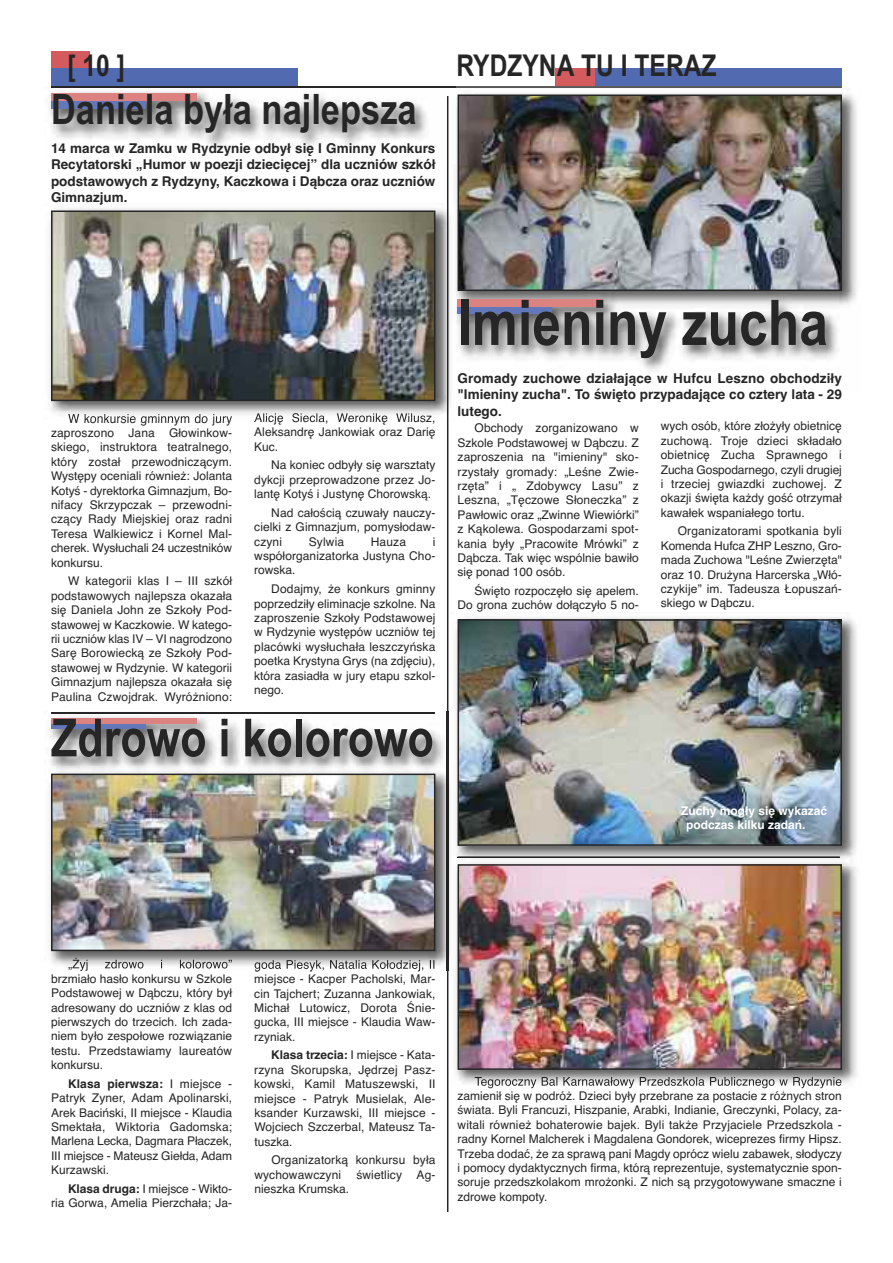
<style>
.page{position:relative;width:893px;height:1263px;background:#fff}
.page>*{position:absolute;margin:0;border:0;box-sizing:border-box;transform-origin:0 0}
.t1{font:700 63px "Arial Narrow";color:#272627}
.t2{font:700 52.5px "Arial Narrow";color:#272627}
.t3{font:700 42px "Arial Narrow";color:#272627}
.t4{font:700 30px "Arial Narrow";color:#272627}
.t5{font:700 13.5px/16.2px "Helvetica";color:#272627;text-align:justify}
.t6{font:12px/14.4px "Helvetica";color:#272627;text-align:justify}
.t7{font:700 12px/14.4px "Helvetica";color:#fff}
.s1{font-weight:700}
</style>
<div class="page">
<div style="left:51px;top:68px;width:247px;height:17px;background:#516ab0"></div>
<div style="left:555px;top:68px;width:246px;height:17px;background:#d35b5e"></div>
<div style="left:595px;top:68px;width:247px;height:17px;background:#516ab0"></div>
<div style="left:51px;top:51px;width:38px;height:17px;background:#d35b5e"></div>
<hr style="left:51px;top:86px;width:791px;height:2px;background:#272627">
<img style="left:49px;top:91px;width:400px;height:72px">
<div style="left:51px;top:101px;width:95px;height:8px;background:#6278b9"></div>
<div style="left:51px;top:94px;width:146px;height:7px;background:#dc8382"></div>
<img style="left:49px;top:203px;width:402px;height:218px">
<img style="left:68px;top:414px;width:95px;height:7px">
<img style="left:254px;top:413px;width:73px;height:8px">
<svg style="left:98px;top:203px;width:8px;height:2px"></svg>
<img style="left:54px;top:213px;width:378px;height:185px">
<div style="left:51px;top:210px;width:384px;height:191px;border:2px solid #272627"></div>
<hr style="left:447px;top:96px;width:1px;height:1116px;background:#272627">
<img style="left:455px;top:93px;width:402px;height:278px">
<img style="left:461px;top:97px;width:378px;height:191px">
<div style="left:458px;top:94px;width:384px;height:197px;border:2px solid #272627"></div>
<img style="left:455px;top:617px;width:402px;height:240px">
<img style="left:461px;top:622px;width:378px;height:221px">
<div style="left:458px;top:619px;width:384px;height:227px;border:2px solid #272627"></div>
<div style="left:458px;top:307px;width:94px;height:7px;background:#6278b9"></div>
<div style="left:458px;top:299px;width:145px;height:8px;background:#dc8382"></div>
<hr style="left:458px;top:856px;width:382px;height:2px;background:#272627">
<img style="left:448px;top:711px;width:1px;height:56px">
<img style="left:50px;top:711px;width:397px;height:56px">
<img style="left:51px;top:712px;width:384px;height:2px">
<div style="left:51px;top:723px;width:95px;height:6px;background:#6278b9"></div>
<div style="left:51px;top:718px;width:146px;height:5px;background:#dc8382"></div>
<img style="left:455px;top:866px;width:402px;height:223px">
<img style="left:457px;top:857px;width:394px;height:9px">
<img style="left:458px;top:857px;width:382px;height:1px">
<img style="left:475px;top:1077px;width:80px;height:11px">
<img style="left:461px;top:867px;width:378px;height:200px">
<div style="left:458px;top:864px;width:384px;height:206px;border:2px solid #272627"></div>
<img style="left:49px;top:789px;width:401px;height:182px">
<img style="left:447px;top:789px;width:1px;height:182px">
<img style="left:49px;top:767px;width:401px;height:22px">
<svg style="left:447px;top:767px;width:1px;height:22px"></svg>
<img style="left:68px;top:958px;width:158px;height:13px">
<img style="left:255px;top:960px;width:69px;height:11px">
<img style="left:54px;top:777px;width:378px;height:171px">
<div style="left:51px;top:774px;width:384px;height:177px;border:2px solid #272627"></div>
<h3 class="t4" style="left:67px;top:49px;width:59px">[10]</h3>
<h3 class="t4" style="left:456px;top:49px;width:262px">RYDZYNA TU I TERAZ</h3>
<h3 class="t3" style="left:51px;top:85px;width:367px">Daniela była najlepsza</h3>
<p class="t5" style="left:51px;top:140px;width:386px">14 marca w Zamku w Rydzynie odbył się I Gminny Konkurs Recytatorski „Humor w poezji dziecięcej” dla uczniów szkół podstawowych z Rydzyny, Kaczkowa i Dąbcza oraz uczniów Gimnazjum.</p>
<p class="t6" style="left:51px;top:411px;width:183px;text-indent:17px">W konkursie gminnym do jury zaproszono Jana Głowinkow&shy;skiego, instruktora teatralnego, który został przewodniczącym.<br>Występy oceniali również: Jolanta Kotyś - dyrektorka Gimnazjum, Bo&shy;nifacy Skrzypczak – przewodni&shy;czący Rady Miejskiej oraz radni Teresa Walkiewicz i Kornel Mal&shy;cherek. Wysłuchali 24 uczestników konkursu.</p>
<p class="t6" style="left:51px;top:574px;width:183px;text-indent:17px">W kategorii klas I – III szkół podstawowych najlepsza okazała się Daniela John ze Szkoły Pod&shy;stawowej w Kaczkowie. W katego&shy;rii uczniów klas IV – VI nagrodzono Sarę Borowiecką ze Szkoły Pod&shy;stawowej w Rydzynie. W kategorii Gimnazjum najlepsza okazała się Paulina Czwojdrak. Wyróżniono:</p>
<p class="t6" style="left:254px;top:411px;width:183px">Alicję Siecla, Weronikę Wilusz, Aleksandrę Jankowiak oraz Darię Kuc.</p>
<p class="t6" style="left:254px;top:458px;width:183px;text-indent:17px">Na koniec odbyły się warsztaty dykcji przeprowadzone przez Jo&shy;lantę Kotyś i Justynę Chorowską.</p>
<p class="t6" style="left:254px;top:505px;width:183px;text-indent:17px">Nad całością czuwały nauczy&shy;cielki z Gimnazjum, pomysłodaw&shy;czyni</p>
<p class="t6" style="left:309px;top:534px;width:37px">Sylwia</p>
<p class="t6" style="left:371px;top:534px;width:37px">Hauza</p>
<p class="t6" style="left:254px;top:534px;width:183px;text-indent:178px">i współorganizatorka Justyna Cho&shy;rowska.</p>
<p class="t6" style="left:254px;top:582px;width:183px;text-indent:17px">Dodajmy, że konkurs gminny poprzedziły eliminacje szkolne. Na zaproszenie Szkoły Podstawowej w Rydzynie występów uczniów tej placówki wysłuchała leszczyńska poetka Krystyna Grys (na zdjęciu), która zasiadła w jury etapu szkol&shy;nego.</p>
<h2 class="t2" style="left:51px;top:707px;width:384px">Zdrowo i kolorowo</h2>
<h1 class="t1" style="left:458px;top:286px;width:372px">Imieniny zucha</h1>
<p class="t5" style="left:458px;top:370px;width:386px">Gromady zuchowe działające w Hufcu Leszno obchodziły "Imieniny zucha". To święto przypadające co cztery lata - 29 lutego.</p>
<p class="t6" style="left:661px;top:419px;width:183px">wych osób, które złożyły obietnicę zuchową. Troje dzieci składało obietnicę Zucha Sprawnego i Zucha Gospodarnego, czyli drugiej i trzeciej gwiazdki zuchowej. Z okazji święta każdy gość otrzymał kawałek wspaniałego tortu.</p>
<p class="t6" style="left:661px;top:524px;width:183px;text-indent:17px">Organizatorami spotkania byli Komenda Hufca ZHP Leszno, Gro&shy;mada Zuchowa "Leśne Zwierzęta" oraz 10. Drużyna Harcerska „Włó&shy;czykije” im. Tadeusza Łopuszań&shy;skiego w Dąbczu.</p>
<p class="t6" style="left:458px;top:421px;width:183px;text-indent:17px">Obchody zorganizowano w Szkole Podstawowej w Dąbczu. Z zaproszenia na "imieniny" sko&shy;rzystały gromady: „Leśne Zwie&shy;rzęta” i „ Zdobywcy Lasu” z Leszna, „Tęczowe Słoneczka” z Pawłowic oraz „Zwinne Wiewiórki” z Kąkolewa. Gospodarzami spot&shy;kania były „Pracowite Mrówki” z Dąbcza. Tak więc wspólnie bawiło się ponad 100 osób.</p>
<p class="t6" style="left:458px;top:584px;width:183px;text-align:right">Święto rozpoczęło się apelem.<br>Do grona zuchów dołączyło 5 no-</p>
<p class="t7" style="left:686px;top:803px;width:143px;text-indent:-5px">Zuchy mogły się wykazać podczas kilku zadań.</p>
<p class="t6" style="left:51px;top:971px;width:183px">brzmiało hasło konkursu w Szkole Podstawowej w Dąbczu, który był adresowany do uczniów z klas od pierwszych do trzecich. Ich zada&shy;niem było zespołowe rozwiązanie testu. Przedstawiamy laureatów konkursu.</p>
<p class="t6" style="left:51px;top:1076px;width:183px;text-indent:17px"><span class="s1">Klasa pierwsza:</span> I miejsce - Patryk Zyner, Adam Apolinarski, Arek Baciński, II miejsce - Klaudia Smektała, Wiktoria Gadomska; Marlena Lecka, Dagmara Płaczek, III miejsce - Mateusz Giełda, Adam Kurzawski.</p>
<p class="t6" style="left:51px;top:1181px;width:183px;text-align:right"><span class="s1">Klasa druga:</span> I miejsce - Wikto-<br>ria Gorwa, Amelia Pierzchała; Ja-</p>
<p class="t6" style="left:254px;top:972px;width:183px">miejsce - Kacper Pacholski, Mar&shy;cin Tajchert; Zuzanna Jankowiak, Michał Lutowicz, Dorota Śnie&shy;gucka, III miejsce - Klaudia Waw&shy;rzyniak.</p>
<p class="t6" style="left:254px;top:1048px;width:183px;text-indent:17px"><span class="s1">Klasa trzecia:</span> I miejsce - Kata&shy;rzyna Skorupska, Jędrzej Pasz&shy;kowski, Kamil Matuszewski, II miejsce - Patryk Musielak, Ale&shy;ksander Kurzawski, III miejsce - Wojciech Szczerbal, Mateusz Ta&shy;tuszka.</p>
<p class="t6" style="left:254px;top:1153px;width:183px;text-indent:17px">Organizatorką konkursu była wychowawczyni</p>
<p class="t6" style="left:356px;top:1167px;width:81px">świetlicy Ag-</p>
<p class="t6" style="left:254px;top:1182px;width:96px">nieszka Krumska.</p>
<p class="t6" style="left:458px;top:1089px;width:386px">zamienił się w podróż. Dzieci były przebrane za postacie z różnych stron świata. Byli Francuzi, Hiszpanie, Arabki, Indianie, Greczynki, Polacy, za&shy;witali również bohaterowie bajek. Byli także Przyjaciele Przedszkola - radny Kornel Malcherek i Magdalena Gondorek, wiceprezes firmy Hipsz.<br>Trzeba dodać, że za sprawą pani Magdy oprócz wielu zabawek, słodyczy i pomocy dydaktycznych firma, którą reprezentuje, systematycznie spon&shy;soruje przedszkolakom mrożonki. Z nich są przygotowywane smaczne i zdrowe kompoty.</p>
</div>
